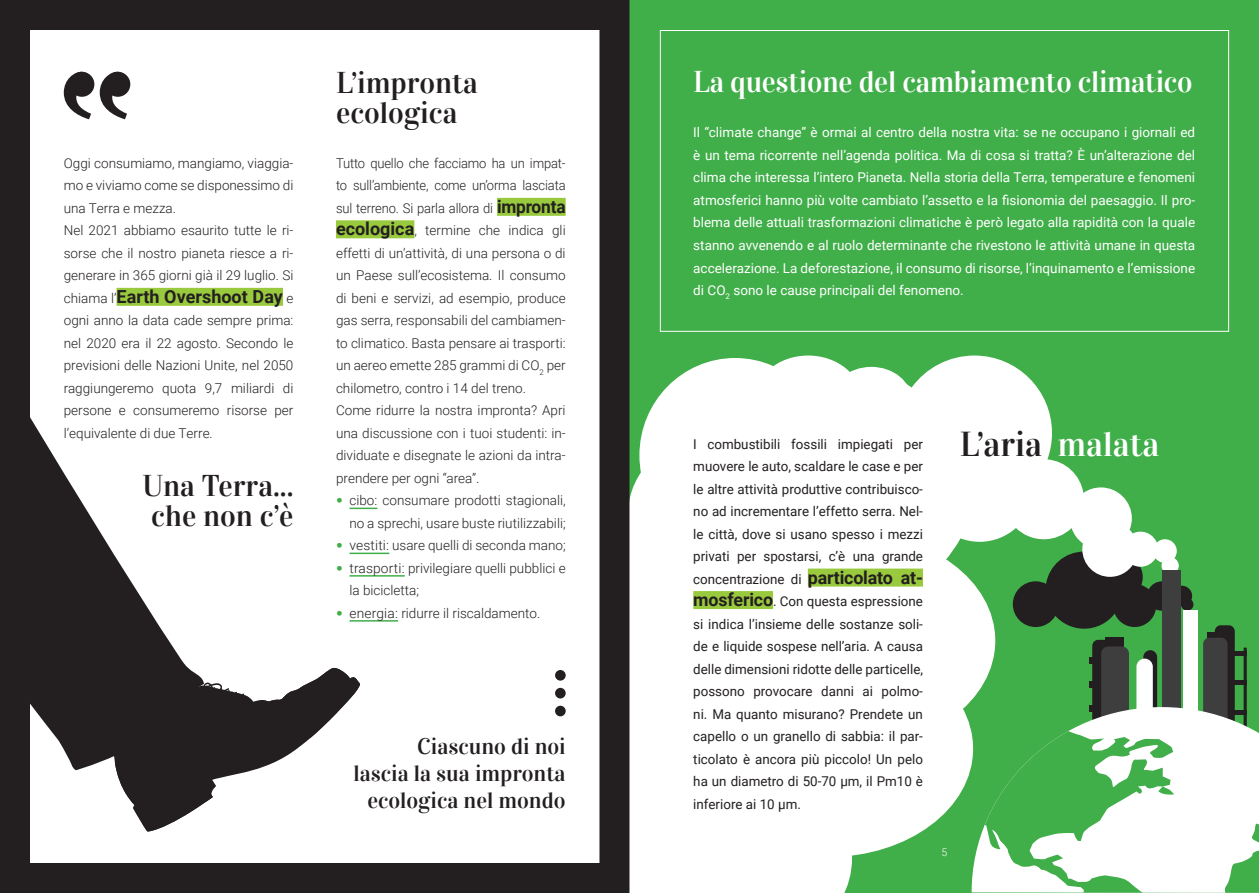
<style>
.page{position:relative;width:1259px;height:893px;background:#fff}
.page>*{position:absolute;margin:0;border:0;box-sizing:border-box;transform-origin:0 0}
.t1{font:34.5px "Vidaloka";color:#231f20}
.t2{font:30px/30px "Vidaloka";color:#231f20}
.t3{font:30px "Vidaloka";letter-spacing:-.01em;color:#fff}
.t4{font:22.5px/27px "Vidaloka";color:#231f20;text-align:right}
.t5{font:700 18px "Roboto";color:#231f20}
.t6{font:13.5px/22.5px "Roboto";color:#fff;text-align:justify}
.t7{font:300 13.5px/22.5px "Roboto";color:#231f20}
.t8{font:13.5px/22.5px "Roboto";color:#231f20;text-align:justify}
.t9{font:300 13.5px/22.5px "Roboto";color:#231f20;scale:.96 1}
.t10{font:300 10.5px "Roboto";color:#fff}
.s1{font-weight:300;font-size:13.5px}
.s2{font-weight:700;font-size:18px}
.s3{font-family:"Frutiger LT 45 Lt";font-weight:400;color:#40ae49}
.s4{color:#fff}
</style>
<div class="page">
<div style="left:629px;top:0;width:630px;height:893px;background:#40ae49"></div>
<div style="left:660px;top:30px;width:569px;height:302px;border:1px solid #fff"></div>
<div style="left:105px;top:72px;width:25px;height:25px;background:#231f20;border-radius:50%"></div>
<svg style="left:100px;top:72px;width:27px;height:47px"></svg>
<div style="left:69px;top:72px;width:25px;height:25px;background:#231f20;border-radius:50%"></div>
<svg style="left:64px;top:72px;width:27px;height:47px"></svg>
<div style="left:117px;top:288px;width:166px;height:18px;background:#99ca3d"></div>
<div style="left:497px;top:198px;width:69px;height:18px;background:#99ca3d"></div>
<div style="left:336px;top:220px;width:78px;height:18px;background:#99ca3d"></div>
<svg style="left:349px;top:508px;width:28px;height:1px"></svg>
<hr style="left:349px;top:553px;width:40px;height:1px;background:#40ae49">
<hr style="left:349px;top:575px;width:56px;height:2px;background:#40ae49">
<hr style="left:349px;top:620px;width:49px;height:2px;background:#40ae49">
<svg style="left:1012px;top:562px;width:181px;height:67px"></svg>
<svg style="left:871px;top:356px;width:307px;height:240px;fill:#fff"></svg>
<div style="left:1161px;top:570px;width:19px;height:205px;background:#3e3e3f"></div>
<div style="left:1183px;top:610px;width:14px;height:147px;background:#fff"></div>
<div style="left:1105px;top:637px;width:18px;height:12px;background:#231f20"></div>
<svg style="left:1214px;top:625px;width:20px;height:82px"></svg>
<div style="left:1209px;top:651px;width:37px;height:5px;background:#231f20"></div>
<hr style="left:1209px;top:680px;width:37px;height:4px;background:#231f20">
<div style="left:1207px;top:632px;width:16px;height:8px;background:#231f20"></div>
<div style="left:1203px;top:638px;width:24px;height:144px;background:#3e3e3f;border-radius:6px"></div>
<hr style="left:1243px;top:648px;width:3px;height:127px;background:#231f20">
<svg style="left:1202px;top:707px;width:57px;height:186px;background:#e7ede7"></svg>
<svg style="left:971px;top:640px;width:231px;height:253px"></svg>
<svg style="left:1223px;top:778px;width:36px;height:115px"></svg>
<div style="left:639px;top:358px;width:192px;height:195px;background:#fff;border-radius:50%"></div>
<div style="left:586px;top:502px;width:184px;height:144px;background:#fff;border-radius:50%"></div>
<div style="left:629px;top:842px;width:223px;height:51px;background:#fff"></div>
<div style="left:683px;top:640px;width:290px;height:217px;background:#fff;border-radius:50%"></div>
<div style="left:566px;top:640px;width:255px;height:217px;background:#fff;border-radius:50%"></div>
<div style="left:705px;top:532px;width:290px;height:217px;background:#fff;border-radius:50%"></div>
<div style="left:754px;top:356px;width:108px;height:89px;background:#fff;border-radius:50%"></div>
<div style="left:791px;top:468px;width:119px;height:119px;background:#fff;border-radius:50%"></div>
<div style="left:599px;top:609px;width:87px;height:88px;background:#fff;border-radius:50%"></div>
<div style="left:815px;top:408px;width:108px;height:90px;background:#fff;border-radius:50%"></div>
<div style="left:831px;top:367px;width:80px;height:67px;background:#fff;border-radius:50%"></div>
<div style="left:628px;top:435px;width:170px;height:158px;background:#fff;border-radius:50%"></div>
<div style="left:0;top:0;width:629px;height:893px;border:30px solid #231f20"></div>
<div style="left:555px;top:670px;width:11px;height:11px;background:#231f20;border-radius:50%"></div>
<div style="left:555px;top:688px;width:11px;height:10px;background:#231f20;border-radius:50%"></div>
<div style="left:555px;top:706px;width:11px;height:10px;background:#231f20;border-radius:50%"></div>
<svg style="left:116px;top:667px;width:244px;height:164px"></svg>
<svg style="left:0;top:367px;width:204px;height:403px;fill:#231f20"></svg>
<div style="left:808px;top:569px;width:115px;height:18px;background:#99ca3d"></div>
<div style="left:693px;top:591px;width:80px;height:18px;background:#99ca3d"></div>
<p class="t7" style="left:64px;top:153px;width:231px">Oggi consumiamo, mangiamo, viaggia&shy;mo e viviamo come se disponessimo di una Terra e mezza.<br>Nel 2021 abbiamo esaurito tutte le ri&shy;sorse che il nostro pianeta riesce a ri&shy;generare in 365 giorni già il 29 luglio. Si</p>
<h3 class="t5" style="left:64px;top:289px;width:231px"><span class="s1">chiama l’</span>Earth Overshoot Day <span class="s1">e</span></h3>
<p class="t7" style="left:64px;top:310px;width:231px;text-align:justify">ogni anno la data cade sempre prima: nel 2020 era il 22 agosto. Secondo le previsioni delle Nazioni Unite, nel 2050 raggiungeremo quota 9,7 miliardi di persone e consumeremo risorse per l’equivalente di due Terre.</p>
<h2 class="t2" style="left:143px;top:473px;width:152px">Una Terra... che non c’è</h2>
<h2 class="t2" style="left:336px;top:70px;width:143px">L’impronta ecologica</h2>
<p class="t9" style="left:336px;top:153px;width:241px">Tutto quello che facciamo ha un impat&shy;to sull’ambiente, come un’orma lasciata sul terreno. Si parla allora di <span class="s2">impronta ecologica</span>, termine che indica gli effetti di un’attività, di una persona o di un Paese sull’ecosistema. Il consumo di beni e servizi, ad esempio, produce gas serra, responsabili del cambiamen&shy;to climatico. Basta pensare ai trasporti: un aereo emette 285 grammi di CO<sub>2</sub> per chilometro, contro i 14 del treno.<br>Come ridurre la nostra impronta? Apri una discussione con i tuoi studenti: in&shy;dividuate e disegnate le azioni da intra&shy;prendere per ogni “area”.</p>
<p class="t7" style="left:336px;top:490px;width:231px;text-align:right"><span class="s3">•</span> cibo: consumare prodotti stagionali, no a sprechi, usare buste riutilizzabili;</p>
<p class="t7" style="left:336px;top:535px;width:231px"><span class="s3">•</span> vestiti: usare quelli di seconda mano;</p>
<p class="t7" style="left:349px;top:558px;width:218px;text-indent:-13px"><span class="s3">•</span> trasporti: privilegiare quelli pubblici e la bicicletta;</p>
<p class="t7" style="left:336px;top:603px;width:206px"><span class="s3">•</span> energia: ridurre il riscaldamento.</p>
<h3 class="t4" style="left:353px;top:734px;width:214px">Ciascuno di noi<br>lascia la sua impronta ecologica nel mondo</h3>
<h2 class="t3" style="left:693px;top:69px;width:501px">La questione del cambiamento climatico</h2>
<p class="t6" style="left:693px;top:122px;width:503px">Il “climate change” è ormai al centro della nostra vita: se ne occupano i giornali ed è un tema ricorrente nell’agenda politica. Ma di cosa si tratta? È un’alterazione del clima che interessa l’intero Pianeta. Nella storia della Terra, temperature e fenomeni atmosferici hanno più volte cambiato l’assetto e la fisionomia del paesaggio. Il pro&shy;blema delle attuali trasformazioni climatiche è però legato alla rapidità con la quale stanno avvenendo e al ruolo determinante che rivestono le attività umane in questa accelerazione. La deforestazione, il consumo di risorse, l’inquinamento e l’emissione di CO<sub>2</sub> sono le cause principali del fenomeno.</p>
<p class="t8" style="left:693px;top:434px;width:231px">I combustibili fossili impiegati per muovere le auto, scaldare le case e per le altre attività produttive contribuisco&shy;no ad incrementare l’effetto serra. Nel&shy;le città, dove si usano spesso i mezzi privati per spostarsi, c’è una grande concentrazione di <span class="s2">particolato at&shy;mosferico</span>. Con questa espressione si indica l’insieme delle sostanze soli&shy;de e liquide sospese nell’aria. A causa delle dimensioni ridotte delle particelle, possono provocare danni ai polmo&shy;ni. Ma quanto misurano? Prendete un capello o un granello di sabbia: il par&shy;ticolato è ancora più piccolo! Un pelo ha un diametro di 50-70 µm, il Pm10 è inferiore ai 10 µm.</p>
<h1 class="t1" style="left:959px;top:429px;width:201px">L’aria <span class="s4">malata</span></h1>
<p class="t10" style="left:941px;top:848px;width:7px">5</p>
</div>
